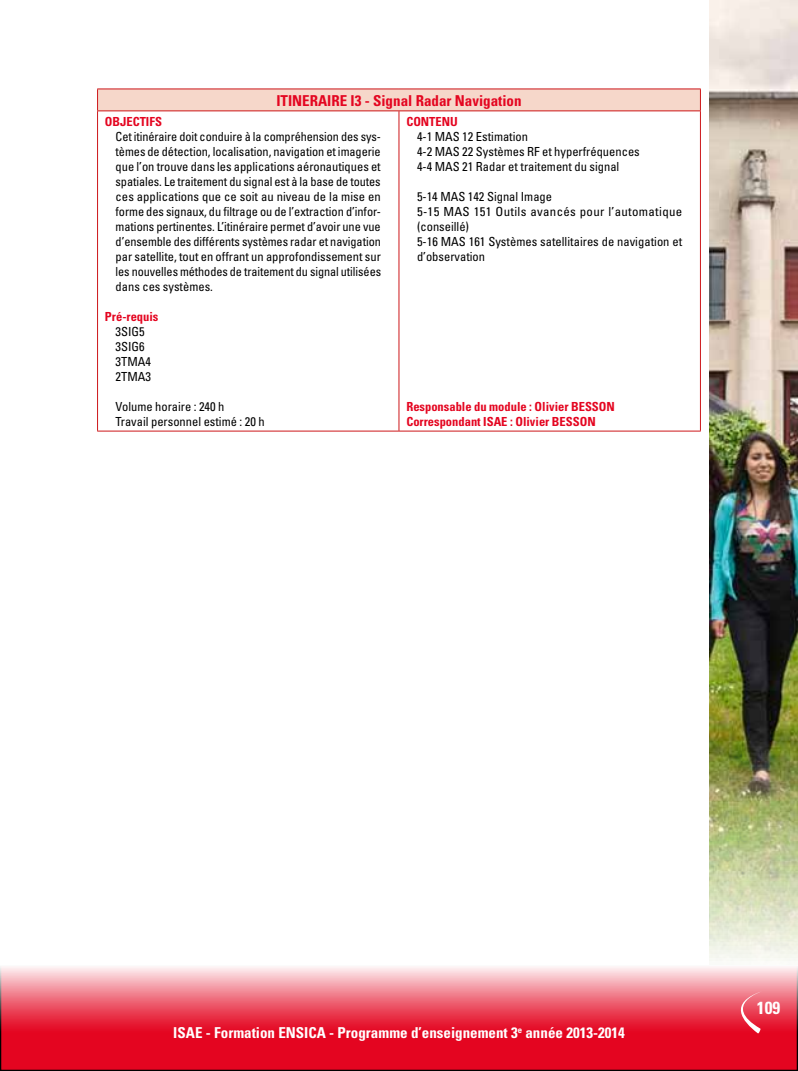
<style>
.page{position:relative;width:798px;height:1071px;background:#fff}
.page>*{position:absolute;margin:0;border:0;box-sizing:border-box;transform-origin:0 0}
.t1{font:700 condensed 17.5px "Univers";color:#fff}
.t2{font:700 condensed 15px "Univers";color:#fff}
.t3{font:700 condensed 15px "Univers";color:#e40520}
.t4{font:condensed 12.5px/15px "Univers";color:#000}
.t5{font:700 condensed 12.5px/15px "Univers";color:#e40520}
</style>
<div class="page">
<svg style="left:2px;top:967px;width:793px;height:101px;background:#eb4a5e"></svg>
<svg style="left:719px;top:990px;width:43px;height:43px;background:#eb5265"></svg>
<img style="left:709px;top:0;width:88px;height:961px">
<div style="left:97px;top:89px;width:603px;height:22px;background:#f6d7ca"></div>
<hr style="left:97px;top:89px;width:302px;height:1px;background:#cd171a">
<svg style="left:97px;top:89px;width:1px;height:21px"></svg>
<hr style="left:399px;top:89px;width:301px;height:1px;background:#cd171a">
<svg style="left:699px;top:89px;width:1px;height:21px"></svg>
<hr style="left:97px;top:110px;width:302px;height:1px;background:#cd171a">
<hr style="left:97px;top:111px;width:1px;height:319px;background:#cd171a">
<hr style="left:399px;top:110px;width:301px;height:1px;background:#cd171a">
<hr style="left:398px;top:111px;width:1px;height:319px;background:#cd171a">
<hr style="left:699px;top:111px;width:1px;height:319px;background:#cd171a">
<hr style="left:97px;top:430px;width:302px;height:1px;background:#cd171a">
<hr style="left:399px;top:430px;width:301px;height:1px;background:#cd171a">
<p class="t3" style="left:276px;top:91px;width:247px">ITINERAIRE I3 - Signal Radar Navigation</p>
<p class="t5" style="left:105px;top:114px;width:58px">OBJECTIFS</p>
<p class="t4" style="left:115px;top:129px;width:267px;text-align:justify">Cet itinéraire doit conduire à la compréhension des sys&shy;tèmes de détection, localisation, navigation et imagerie que l’on trouve dans les applications aéronautiques et spatiales. Le traitement du signal est à la base de toutes ces applications que ce soit au niveau de la mise en forme des signaux, du filtrage ou de l’extraction d’infor&shy;mations pertinentes. L’itinéraire permet d’avoir une vue d’ensemble des différents systèmes radar et navigation par satellite, tout en offrant un approfondissement sur les nouvelles méthodes de traitement du signal utilisées dans ces systèmes.</p>
<p class="t5" style="left:105px;top:309px;width:55px">Pré-requis</p>
<p class="t4" style="left:115px;top:324px;width:37px">3SIG5<br>3SIG6<br>3TMA4<br>2TMA3</p>
<p class="t4" style="left:115px;top:399px;width:150px">Volume horaire : 240 h<br>Travail personnel estimé : 20 h</p>
<p class="t5" style="left:406px;top:114px;width:53px">CONTENU</p>
<p class="t4" style="left:417px;top:129px;width:224px">4-1 MAS 12 Estimation<br>4-2 MAS 22 Systèmes RF et hyperfréquences<br>4-4 MAS 21 Radar et traitement du signal</p>
<p class="t4" style="left:417px;top:189px;width:267px">5-14 MAS 142 Signal Image<br>5-15 MAS 151 Outils avancés pour l’automatique (conseillé)<br>5-16 MAS 161 Systèmes satellitaires de navigation et d’observation</p>
<p class="t5" style="left:406px;top:399px;width:210px">Responsable du module : Olivier BESSON<br>Correspondant ISAE : Olivier BESSON</p>
<p class="t2" style="left:173px;top:1022px;width:452px">ISAE - Formation ENSICA - Programme d’enseignement 3<sup>e</sup> année 2013-2014</p>
<h1 class="t1" style="left:756px;top:996px;width:25px">109</h1>
</div>
